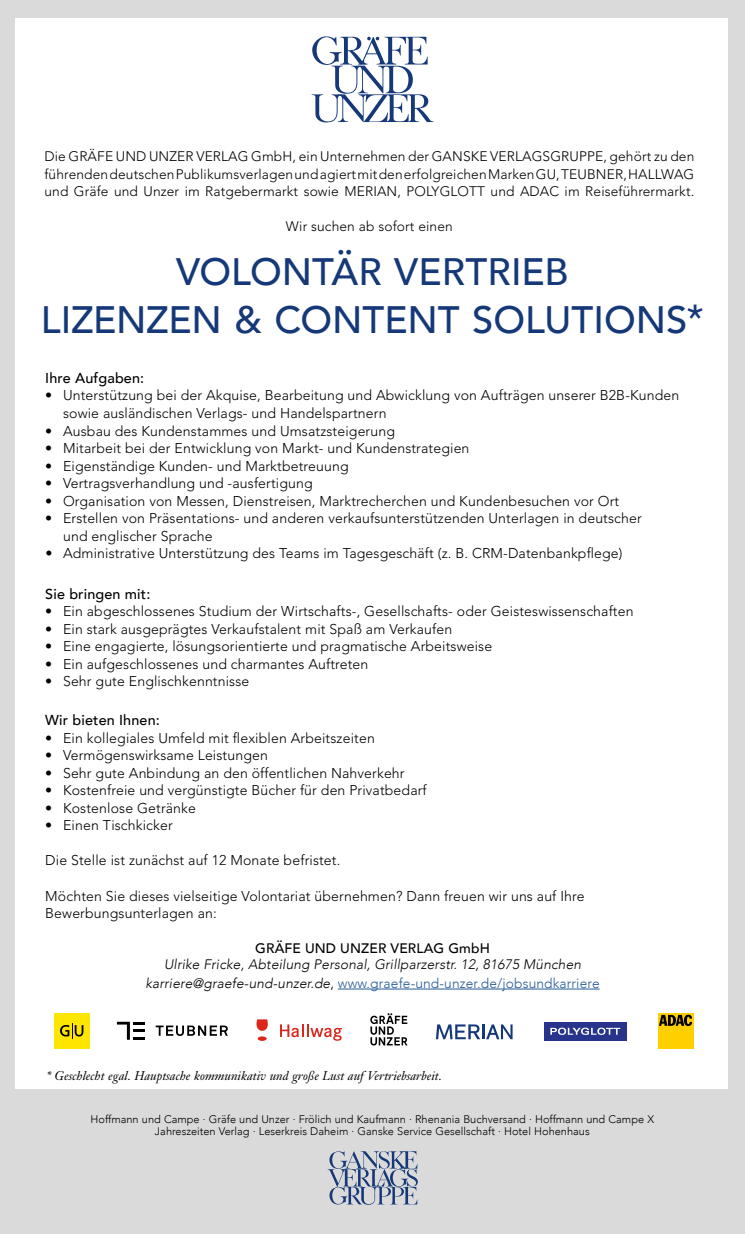
<style>
.page{position:relative;width:745px;height:1234px;background:#fff}
.page>*{position:absolute;margin:0;border:0;box-sizing:border-box;transform-origin:0 0}
.t1{font:500 38.12px/48px "Avenir";color:#153878;text-align:center}
.t2{font:500 14.38px "Avenir";letter-spacing:.01em;color:#000}
.t3{font:300 14px/17.5px "Avenir LT Std";letter-spacing:.01em;color:#000}
.t4{font:300 13.75px/17.5px "Avenir LT Std";letter-spacing:.01em;color:#000;text-align:justify}
.t5{font:italic 300 13.75px/18.8px "Avenir";letter-spacing:.01em;color:#000;text-align:center}
.t6{font:500 13.75px "Avenir";letter-spacing:.01em;color:#000}
.t7{font:italic 12.5px "Janson Text";color:#000}
.t8{font:300 11px/11.9px "Avenir";color:#000;text-align:center}
.s1{font-size:37.5px}
.s2{font-style:normal}
.s3{font-style:normal;color:#275b9b}
</style>
<div class="page">
<div style="left:0;top:0;width:744px;height:1168px;background:#dadada"></div>
<div style="left:15px;top:18px;width:712px;height:1071px;background:#fff"></div>
<svg style="left:311px;top:36px;width:122px;height:86px"></svg>
<div style="left:0;top:1089px;width:744px;height:144px;background:#dadada"></div>
<svg style="left:327px;top:1151px;width:90px;height:53px"></svg>
<hr style="left:337px;top:988px;width:262px;height:1px;background:#275b9b">
<svg style="left:436px;top:1024px;width:76px;height:15px"></svg>
<div style="left:657px;top:1012px;width:36px;height:36px;background:#ffd000"></div>
<svg style="left:659px;top:1014px;width:32px;height:11px"></svg>
<svg style="left:257px;top:1036px;width:9px;height:4px"></svg>
<svg style="left:256px;top:1019px;width:12px;height:11px"></svg>
<svg style="left:280px;top:1024px;width:61px;height:16px"></svg>
<svg style="left:155px;top:1025px;width:73px;height:10px"></svg>
<svg style="left:117px;top:1021px;width:27px;height:18px"></svg>
<svg style="left:370px;top:1013px;width:37px;height:32px"></svg>
<div style="left:54px;top:1012px;width:36px;height:36px;background:#ffe600"></div>
<svg style="left:60px;top:1023px;width:23px;height:15px"></svg>
<div style="left:543px;top:1021px;width:82px;height:18px;background:#28348b"></div>
<svg style="left:550px;top:1027px;width:70px;height:7px"></svg>
<p class="t4" style="left:44px;top:148px;width:651px">Die GRÄFE UND UNZER VERLAG GmbH, ein Unternehmen der GANSKE VERLAGSGRUPPE, gehört zu den führenden deutschen Publikumsverlagen und agiert mit den erfolgreichen Marken GU, TEUBNER, HALLWAG und Gräfe und Unzer im Ratgebermarkt sowie MERIAN, POLYGLOTT und ADAC im Reiseführermarkt.</p>
<p class="t4" style="left:285px;top:218px;width:168px">Wir suchen ab sofort einen</p>
<h1 class="t1" style="left:41px;top:246px;width:664px">VOLONTÄR VERTRIEB<br>LIZENZEN &amp; CONTENT SOLUTIONS<span class="s1">*</span></h1>
<p class="t2" style="left:45px;top:365px;width:100px">Ihre Aufgaben:</p>
<p class="t3" style="left:63px;top:387px;width:617px;text-indent:-18px">• Unterstützung bei der Akquise, Bearbeitung und Abwicklung von Aufträgen unserer B2B-Kunden sowie ausländischen Verlags- und Handelspartnern</p>
<p class="t3" style="left:45px;top:422px;width:351px">• Ausbau des Kundenstammes und Umsatzsteigerung</p>
<p class="t3" style="left:45px;top:439px;width:425px">• Mitarbeit bei der Entwicklung von Markt- und Kundenstrategien</p>
<p class="t3" style="left:45px;top:457px;width:304px">• Eigenständige Kunden- und Marktbetreuung</p>
<p class="t3" style="left:45px;top:474px;width:269px">• Vertragsverhandlung und -ausfertigung</p>
<p class="t3" style="left:45px;top:492px;width:575px">• Organisation von Messen, Dienstreisen, Marktrecherchen und Kundenbesuchen vor Ort</p>
<p class="t3" style="left:63px;top:509px;width:580px;text-indent:-18px">• Erstellen von Präsentations- und anderen verkaufsunterstützenden Unterlagen in deutscher und englischer Sprache</p>
<p class="t3" style="left:45px;top:544px;width:578px">• Administrative Unterstützung des Teams im Tagesgeschäft (z. B. CRM-Datenbankpflege)</p>
<p class="t2" style="left:45px;top:581px;width:106px">Sie bringen mit:</p>
<p class="t3" style="left:45px;top:602px;width:589px">• Ein abgeschlossenes Studium der Wirtschafts-, Gesellschafts- oder Geisteswissenschaften</p>
<p class="t3" style="left:45px;top:620px;width:408px">• Ein stark ausgeprägtes Verkaufstalent mit Spaß am Verkaufen</p>
<p class="t3" style="left:45px;top:637px;width:448px">• Eine engagierte, lösungsorientierte und pragmatische Arbeitsweise</p>
<p class="t3" style="left:45px;top:655px;width:324px">• Ein aufgeschlossenes und charmantes Auftreten</p>
<p class="t3" style="left:45px;top:672px;width:205px">• Sehr gute Englischkenntnisse</p>
<p class="t2" style="left:45px;top:707px;width:116px">Wir bieten Ihnen:</p>
<p class="t3" style="left:45px;top:728px;width:331px">• Ein kollegiales Umfeld mit flexiblen Arbeitszeiten</p>
<p class="t3" style="left:45px;top:746px;width:224px">• Vermögenswirksame Leistungen</p>
<p class="t3" style="left:45px;top:763px;width:360px">• Sehr gute Anbindung an den öffentlichen Nahverkehr</p>
<p class="t3" style="left:45px;top:781px;width:383px">• Kostenfreie und vergünstigte Bücher für den Privatbedarf</p>
<p class="t3" style="left:45px;top:798px;width:152px">• Kostenlose Getränke</p>
<p class="t3" style="left:45px;top:816px;width:129px">• Einen Tischkicker</p>
<p class="t3" style="left:45px;top:851px;width:296px">Die Stelle ist zunächst auf 12 Monate befristet.</p>
<p class="t3" style="left:45px;top:886px;width:540px">Möchten Sie dieses vielseitige Volontariat übernehmen? Dann freuen wir uns auf Ihre<br>Bewerbungsunterlagen an:</p>
<p class="t6" style="left:255px;top:936px;width:236px">GRÄFE UND UNZER VERLAG GmbH</p>
<p class="t5" style="left:145px;top:954px;width:455px">Ulrike Fricke, Abteilung Personal, Grillparzerstr. 12, 81675 München karriere@graefe-und-unzer.de<span class="s2">,</span> <span class="s3">www.graefe-und-unzer.de/jobsundkarriere</span></p>
<p class="t7" style="left:46px;top:1067px;width:397px">* Geschlecht egal. Hauptsache kommunikativ und große Lust auf Vertriebsarbeit.</p>
<p class="t8" style="left:90px;top:1112px;width:564px">Hoffmann und Campe · Gräfe und Unzer · Frölich und Kaufmann · Rhenania Buchversand · Hoffmann und Campe X<br>Jahreszeiten Verlag · Leserkreis Daheim · Ganske Service Gesellschaft · Hotel Hohenhaus</p>
</div>
